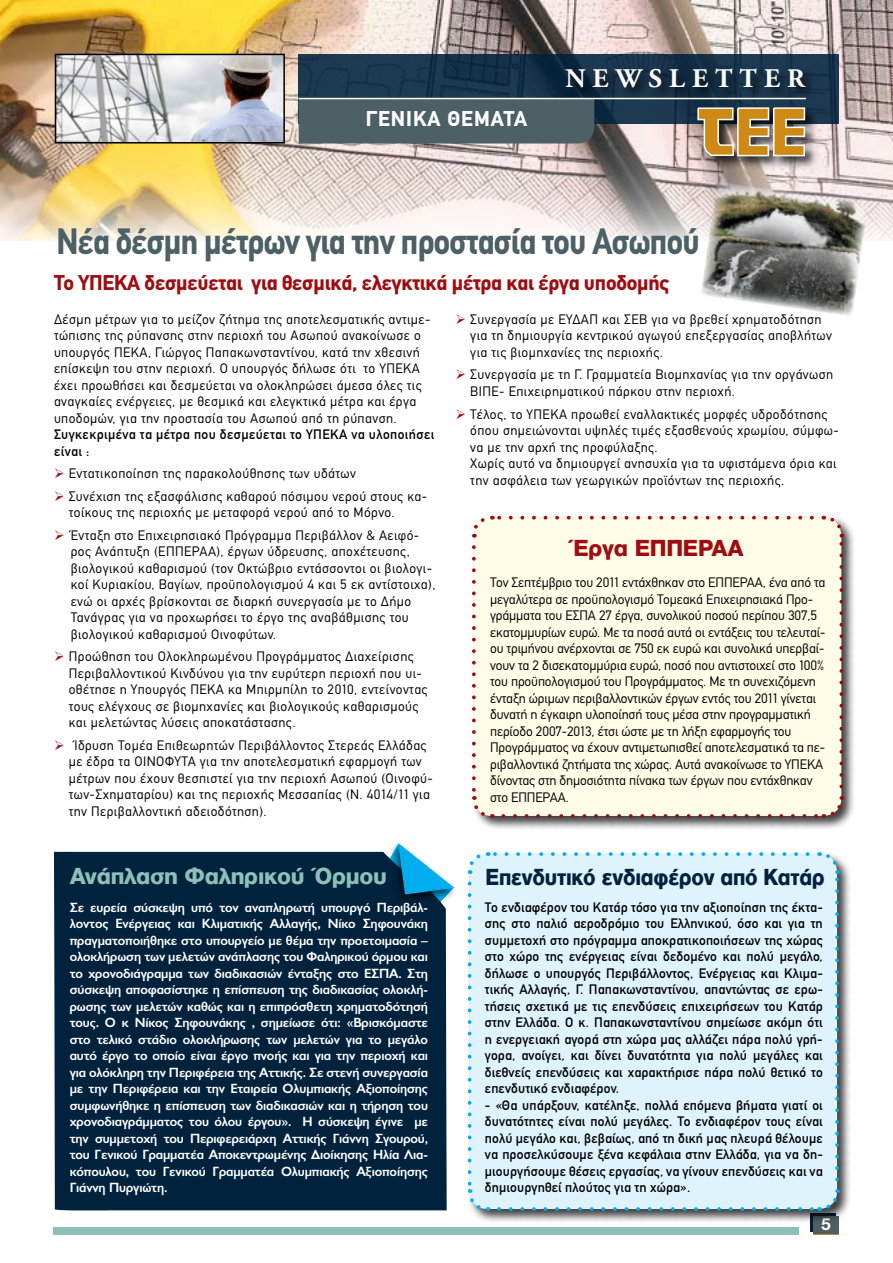
<style>
.page{position:relative;width:893px;height:1263px;background:#fff}
.page>*{position:absolute;margin:0;border:0;box-sizing:border-box;transform-origin:0 0}
.t1{font:700 36px "CF Din";letter-spacing:-.02em;color:#4d6065;scale:.9 1}
.t2{font:700 27px "CF Garamond";letter-spacing:.26em;color:#fff}
.t3{font:800 24px "Helvetica Neue Greek";letter-spacing:-.01em;color:#00223d;scale:.9 1}
.t4{font:800 24px "Helvetica Neue Greek";letter-spacing:-.01em;color:#8cc0b8}
.t5{font:800 24px "Helvetica Neue Greek";letter-spacing:-.01em;color:#a00c10}
.t6{font:700 21px "CF Din";letter-spacing:-.01em;color:#a00c10}
.t7{font:700 21px "CF Din";letter-spacing:.05em;color:#fff}
.t8{font:700 18px "Helvetica Neue Greek";color:#fff}
.t9{font:13.5px/16.5px "CF Din";letter-spacing:.03em;color:#000}
.t10{font:13.5px/16.5px "Gill Sans Hel Demi";letter-spacing:-.01em;color:#fff;text-align:justify}
.t11{font:13.5px/16.5px "CF Din";letter-spacing:.01em;color:#000;text-align:justify}
.t12{font:13.5px/16.5px "CF Din";letter-spacing:-.01em;color:#000}
.t13{font:13.5px/16.5px "CF Din";letter-spacing:.03em;color:#000}
.s1{color:#a00c10}
</style>
<div class="page">
<img style="left:0;top:0;width:893px;height:240px">
<svg style="left:299px;top:54px;width:540px;height:44px;background:#18344c"></svg>
<div style="left:563px;top:67px;width:330px;height:71px;background:#000;opacity:.75"></div>
<div style="left:695px;top:105px;width:59px;height:72px;background:#000;opacity:.75"></div>
<div style="left:735px;top:105px;width:54px;height:71px;background:#000;opacity:.75"></div>
<div style="left:771px;top:105px;width:54px;height:71px;background:#000;opacity:.75"></div>
<svg style="left:696px;top:107px;width:110px;height:50px;background:#b59054"></svg>
<img style="left:58px;top:57px;width:224px;height:84px">
<div style="left:55px;top:54px;width:230px;height:90px;border:2px solid #000"></div>
<div style="left:299px;top:99px;width:297px;height:45px;background:#4d6065"></div>
<hr style="left:299px;top:98px;width:507px;height:1px;background:#fff">
<div style="left:810px;top:1214px;width:26px;height:18px;background:#00223d"></div>
<div style="left:813px;top:1216px;width:26px;height:18px;background:#4d6065"></div>
<div style="left:53px;top:1227px;width:746px;height:7px;background:#8cc0b8"></div>
<div style="left:465px;top:850px;width:391px;height:378px;background:#000;opacity:.75"></div>
<div style="left:470px;top:854px;width:367px;height:355px;background:#dff3fd;border-radius:18px"></div>
<svg style="left:499px;top:1207px;width:314px;height:4px"></svg>
<svg style="left:467px;top:883px;width:22px;height:330px"></svg>
<svg style="left:819px;top:1189px;width:22px;height:23px"></svg>
<svg style="left:819px;top:850px;width:21px;height:329px"></svg>
<svg style="left:467px;top:851px;width:341px;height:23px"></svg>
<div style="left:470px;top:514px;width:390px;height:321px;background:#000;opacity:.75"></div>
<div style="left:474px;top:518px;width:367px;height:298px;background:#fffde7;border-radius:18px"></div>
<svg style="left:471px;top:547px;width:22px;height:273px"></svg>
<svg style="left:503px;top:796px;width:342px;height:23px"></svg>
<svg style="left:823px;top:514px;width:21px;height:272px"></svg>
<svg style="left:470px;top:515px;width:342px;height:23px"></svg>
<div style="left:54px;top:852px;width:393px;height:359px;background:#00223d"></div>
<div style="left:388px;top:838px;width:79px;height:81px;background:#000;opacity:.75"></div>
<svg style="left:387px;top:843px;width:67px;height:63px"></svg>
<img style="left:701px;top:181px;width:168px;height:135px">
<h3 class="t7" style="left:366px;top:108px;width:163px">ΓΕΝΙΚΑ ΘΕΜΑΤΑ</h3>
<h2 class="t2" style="left:565px;top:65px;width:241px">NEWSLETTER</h2>
<h1 class="t1" style="left:56px;top:222px;width:716px">Νέα δέσμη μέτρων για την προστασία του Ασωπού</h1>
<h3 class="t6" style="left:54px;top:271px;width:617px">Το ΥΠΕΚΑ δεσμεύεται για θεσμικά, ελεγκτικά μέτρα και έργα υποδομής</h3>
<p class="t9" style="left:54px;top:311px;width:378px">Δέσμη μέτρων για το μείζον ζήτημα της αποτελεσματικής αντιμε&shy;τώπισης της ρύπανσης στην περιοχή του Ασωπού ανακοίνωσε ο υπουργός ΠΕΚΑ, Γιώργος Παπακωνσταντίνου, κατά την χθεσινή επίσκεψη του στην περιοχή. Ο υπουργός δήλωσε ότι το ΥΠΕΚΑ έχει προωθήσει και δεσμεύεται να ολοκληρώσει άμεσα όλες τις αναγκαίες ενέργειες, με θεσμικά και ελεγκτικά μέτρα και έργα υποδομών, για την προστασία του Ασωπού από τη ρύπανση.</p>
<p class="t13" style="left:54px;top:426px;width:382px">Συγκεκριμένα τα μέτρα που δεσμεύεται το ΥΠΕΚΑ να υλοποιήσει είναι :</p>
<p class="t9" style="left:54px;top:465px;width:303px"><span class="s1">➢</span> Εντατικοποίηση της παρακολούθησης των υδάτων</p>
<p class="t9" style="left:69px;top:488px;width:360px;text-indent:-15px"><span class="s1">➢</span> Συνέχιση της εξασφάλισης καθαρού πόσιμου νερού στους κα&shy;τοίκους της περιοχής με μεταφορά νερού από το Μόρνο.</p>
<p class="t9" style="left:71px;top:527px;width:366px;text-indent:-17px"><span class="s1">➢</span> Ένταξη στο Επιχειρησιακό Πρόγραμμα Περιβάλλον &amp; Αειφό&shy;ρος Ανάπτυξη (ΕΠΠΕΡΑΑ), έργων ύδρευσης, αποχέτευσης, βιολογικού καθαρισμού (τον Οκτώβριο εντάσσοντοι οι βιολογι&shy;κοί Κυριακίου, Βαγίων, προϋπολογισμού 4 και 5 εκ αντίστοιχα), ενώ οι αρχές βρίσκονται σε διαρκή συνεργασία με το Δήμο Τανάγρας για να προχωρήσει το έργο της αναβάθμισης του βιολογικού καθαρισμού Οινοφύτων.</p>
<p class="t9" style="left:69px;top:648px;width:360px;text-indent:-15px"><span class="s1">➢</span> Προώθηση του Ολοκληρωμένου Προγράμματος Διαχείρισης Περιβαλλοντικού Κινδύνου για την ευρύτερη περιοχή που υι&shy;οθέτησε η Υπουργός ΠΕΚΑ κα Μπιρμπίλη το 2010, εντείνοντας τους ελέγχους σε βιομηχανίες και βιολογικούς καθαρισμούς και μελετώντας λύσεις αποκατάστασης.</p>
<p class="t9" style="left:69px;top:737px;width:366px;text-indent:-15px"><span class="s1">➢</span> Ίδρυση Τομέα Επιθεωρητών Περιβάλλοντος Στερεάς Ελλάδας με έδρα τα ΟΙΝΟΦΥΤΑ για την αποτελεσματική εφαρμογή των μέτρων που έχουν θεσπιστεί για την περιοχή Ασωπού (Οινοφύ&shy;των-Σχηματαρίου) και της περιοχής Μεσσαπίας (Ν. 4014/11 για την Περιβαλλοντική αδειοδότηση).</p>
<p class="t9" style="left:470px;top:311px;width:363px;text-indent:-15px"><span class="s1">➢</span> Συνεργασία με ΕΥΔΑΠ και ΣΕΒ για να βρεθεί χρηματοδότηση για τη δημιουργία κεντρικού αγωγού επεξεργασίας αποβλήτων για τις βιομηχανίες της περιοχής.</p>
<p class="t9" style="left:470px;top:367px;width:364px;text-indent:-15px"><span class="s1">➢</span> Συνεργασία με τη Γ. Γραμματεία Βιομηχανίας για την οργάνωση<br>ΒΙΠΕ- Επιχειρηματικού πάρκου στην περιοχή.</p>
<p class="t9" style="left:470px;top:406px;width:370px;text-indent:-15px"><span class="s1">➢</span> Τέλος, το ΥΠΕΚΑ προωθεί εναλλακτικές μορφές υδροδότησης όπου σημειώνονται υψηλές τιμές εξασθενούς χρωμίου, σύμφω&shy;να με την αρχή της προφύλαξης.<br>Χωρίς αυτό να δημιουργεί ανησυχία για τα υφιστάμενα όρια και την ασφάλεια των γεωργικών προϊόντων της περιοχής.</p>
<h3 class="t5" style="left:573px;top:535px;width:172px">Έργα ΕΠΠΕΡΑΑ</h3>
<p class="t12" style="left:490px;top:574px;width:337px">Τον Σεπτέμβριο του 2011 εντάχθηκαν στο ΕΠΠΕΡΑΑ, ένα από τα μεγαλύτερα σε προϋπολογισμό Τομεακά Επιχειρησιακά Προ&shy;γράμματα του ΕΣΠΑ 27 έργα, συνολικού ποσού περίπου 307,5 εκατομμυρίων ευρώ. Με τα ποσά αυτά οι εντάξεις του τελευταί&shy;ου τριμήνου ανέρχονται σε 750 εκ ευρώ και συνολικά υπερβαί&shy;νουν τα 2 δισεκατομμύρια ευρώ, ποσό που αντιστοιχεί στο 100% του προϋπολογισμού του Προγράμματος. Με τη συνεχιζόμενη ένταξη ώριμων περιβαλλοντικών έργων εντός του 2011 γίνεται δυνατή η έγκαιρη υλοποίησή τους μέσα στην προγραμματική περίοδο 2007-2013, έτσι ώστε με τη λήξη εφαρμογής του Προγράμματος να έχουν αντιμετωπισθεί αποτελεσματικά τα πε&shy;ριβαλλοντικά ζητήματα της χώρας. Αυτά ανακοίνωσε το ΥΠΕΚΑ δίνοντας στη δημοσιότητα πίνακα των έργων που εντάχθηκαν στο ΕΠΠΕΡΑΑ.</p>
<h3 class="t4" style="left:70px;top:863px;width:319px">Ανάπλαση Φαληρικού Όρμου</h3>
<h3 class="t3" style="left:485px;top:864px;width:378px">Επενδυτικό ενδιαφέρον από Κατάρ</h3>
<p class="t11" style="left:485px;top:899px;width:339px">Το ενδιαφέρον του Κατάρ τόσο για την αξιοποίηση της έκτα&shy;σης στο παλιό αεροδρόμιο του Ελληνικού, όσο και για τη συμμετοχή στο πρόγραμμα αποκρατικοποιήσεων της χώρας στο χώρο της ενέργειας είναι δεδομένο και πολύ μεγάλο, δήλωσε ο υπουργός Περιβάλλοντος, Ενέργειας και Κλιμα&shy;τικής Αλλαγής, Γ. Παπακωνσταντίνου, απαντώντας σε ερω&shy;τήσεις σχετικά με τις επενδύσεις επιχειρήσεων του Κατάρ στην Ελλάδα. Ο κ. Παπακωνσταντίνου σημείωσε ακόμη ότι η ενεργειακή αγορά στη χώρα μας αλλάζει πάρα πολύ γρή&shy;γορα, ανοίγει, και δίνει δυνατότητα για πολύ μεγάλες και διεθνείς επενδύσεις και χαρακτήρισε πάρα πολύ θετικό το επενδυτικό ενδιαφέρον.</p>
<p class="t11" style="left:485px;top:1097px;width:339px">- «Θα υπάρξουν, κατέληξε, πολλά επόμενα βήματα γιατί οι δυνατότητες είναι πολύ μεγάλες. Το ενδιαφέρον τους είναι πολύ μεγάλο και, βεβαίως, από τη δική μας πλευρά θέλουμε να προσελκύσουμε ξένα κεφάλαια στην Ελλάδα, για να δη&shy;μιουργήσουμε θέσεις εργασίας, να γίνουν επενδύσεις και να δημιουργηθεί πλούτος για τη χώρα».</p>
<p class="t10" style="left:70px;top:899px;width:360px">Σε ευρεία σύσκεψη υπό τον αναπληρωτή υπουργό Περιβάλ&shy;λοντος Ενέργειας και Κλιματικής Αλλαγής, Νίκο Σηφουνάκη πραγματοποιήθηκε στο υπουργείο με θέμα την προετοιμασία – ολοκλήρωση των μελετών ανάπλασης του Φαληρικού όρμου και το χρονοδιάγραμμα των διαδικασιών ένταξης στο ΕΣΠΑ. Στη σύσκεψη αποφασίστηκε η επίσπευση της διαδικασίας ολοκλή&shy;ρωσης των μελετών καθώς και η επιπρόσθετη χρηματοδότησή τους. Ο κ Νίκος Σηφουνάκης , σημείωσε ότι: «Βρισκόμαστε στο τελικό στάδιο ολοκλήρωσης των μελετών για το μεγάλο αυτό έργο το οποίο είναι έργο πνοής και για την περιοχή και για ολόκληρη την Περιφέρεια της Αττικής. Σε στενή συνεργασία με την Περιφέρεια και την Εταιρεία Ολυμπιακής Αξιοποίησης συμφωνήθηκε η επίσπευση των διαδικασιών και η τήρηση του χρονοδιαγράμματος του όλου έργου». Η σύσκεψη έγινε με την συμμετοχή του Περιφερειάρχη Αττικής Γιάννη Σγουρού, του Γενικού Γραμματέα Αποκεντρωμένης Διοίκησης Ηλία Λια&shy;κόπουλου, του Γενικού Γραμματέα Ολυμπιακής Αξιοποίησης Γιάννη Πυργιώτη.</p>
<h3 class="t8" style="left:821px;top:1215px;width:11px">5</h3>
</div>
